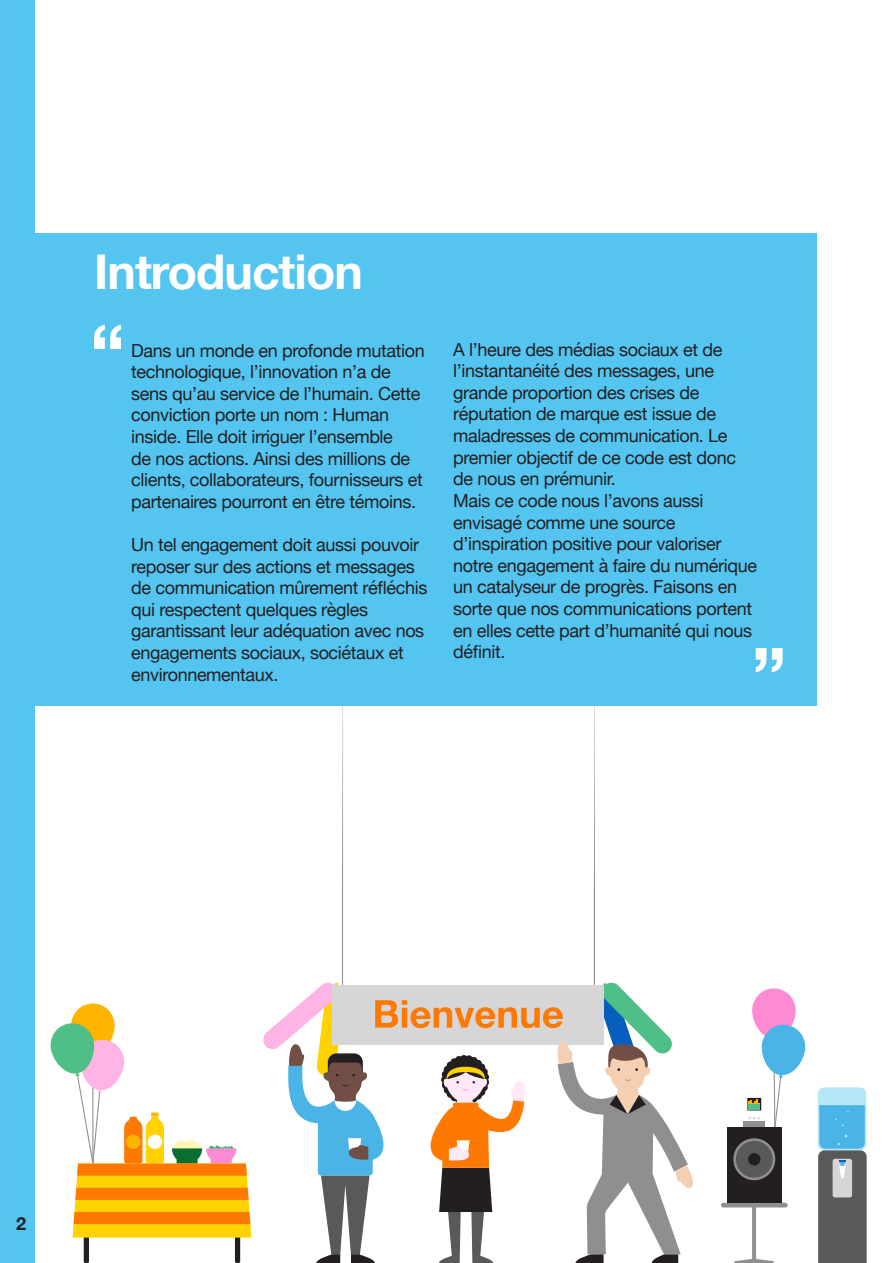
<style>
.page{position:relative;width:893px;height:1263px;background:#fff}
.page>*{position:absolute;margin:0;border:0;box-sizing:border-box;transform-origin:0 0}
.t1{font:700 75.6px "Helvetica Neue";color:#fff}
.t2{font:700 48px "Helvetica Neue";letter-spacing:-.02em;color:#fff}
.t3{font:18px/21.6px "Helvetica Neue";letter-spacing:-.02em;color:#231f20}
.t4{font:700 18px "Helvetica Neue";color:#231f20}
</style>
<div class="page">
<div style="left:0;top:0;width:34px;height:1263px;background:#54c5f1"></div>
<div style="left:818px;top:1087px;width:48px;height:63px;background:#b5e8f7;border-radius:6px"></div>
<svg style="left:818px;top:1105px;width:49px;height:158px;background:#668290"></svg>
<div style="left:71px;top:1003px;width:44px;height:51px;background:#ffb400;border-radius:22px"></div>
<svg style="left:50px;top:1021px;width:201px;height:242px"></svg>
<div style="left:752px;top:988px;width:44px;height:51px;background:#ff8ad4;border-radius:22px"></div>
<svg style="left:721px;top:1203px;width:67px;height:60px"></svg>
<div style="left:727px;top:1127px;width:55px;height:76px;background:#231f20"></div>
<svg style="left:733px;top:1138px;width:42px;height:42px"></svg>
<div style="left:736px;top:1141px;width:37px;height:36px;background:#595959;border-radius:50%"></div>
<div style="left:748px;top:1153px;width:12px;height:12px;background:#231f20;border-radius:50%"></div>
<div style="left:747px;top:1098px;width:14px;height:12px;background:#6f6d6d"></div>
<svg style="left:748px;top:1024px;width:58px;height:103px"></svg>
<div style="left:743px;top:1121px;width:22px;height:6px;background:#8f8f8f"></div>
<svg style="left:263px;top:706px;width:430px;height:557px"></svg>
<div style="left:27px;top:234px;width:789px;height:472px;background:#54c5f1"></div>
<p class="t2" style="left:94px;top:234px;width:270px">Introduction</p>
<p class="t1" style="left:90px;top:292px;width:37px">“</p>
<p class="t3" style="left:131px;top:340px;width:295px">Dans un monde en profonde mutation technologique, l’innovation n’a de sens qu’au service de l’humain. Cette conviction porte un nom : Human inside. Elle doit irriguer l’ensemble<br>de nos actions. Ainsi des millions de clients, collaborateurs, fournisseurs et partenaires pourront en être témoins.</p>
<p class="t3" style="left:131px;top:535px;width:298px">Un tel engagement doit aussi pouvoir reposer sur des actions et messages de communication mûrement réfléchis qui respectent quelques règles garantissant leur adéquation avec nos engagements sociaux, sociétaux et environnementaux.</p>
<p class="t3" style="left:453px;top:339px;width:284px">A l’heure des médias sociaux et de l’instantanéité des messages, une grande proportion des crises de réputation de marque est issue de maladresses de communication. Le premier objectif de ce code est donc de nous en prémunir.</p>
<p class="t3" style="left:453px;top:491px;width:305px">Mais ce code nous l’avons aussi envisagé comme une source d’inspiration positive pour valoriser notre engagement à faire du numérique un catalyseur de progrès. Faisons en sorte que nos communications portent en elles cette part d’humanité qui nous définit.</p>
<p class="t1" style="left:787px;top:704px;width:37px;rotate:-180deg">“</p>
<p class="t4" style="left:16px;top:1210px;width:12px">2</p>
</div>
